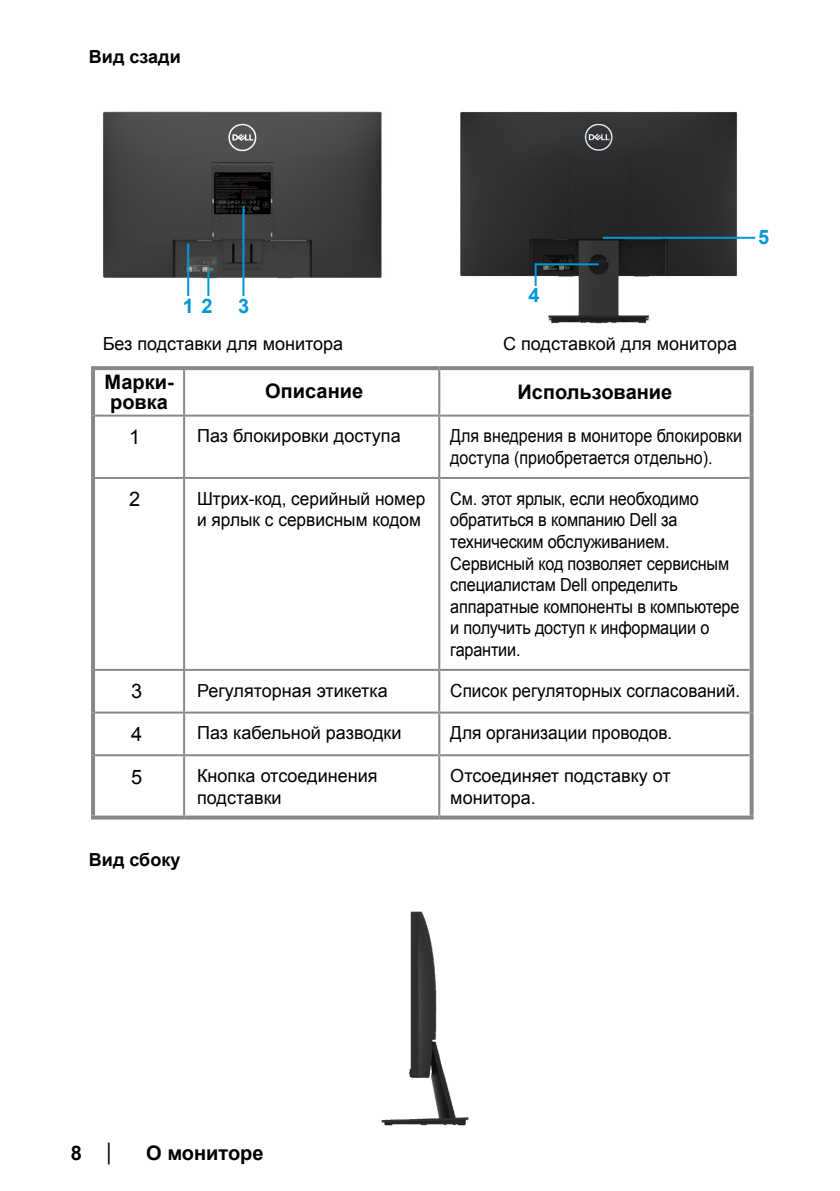
<style>
.page{position:relative;width:840px;height:1191px;background:#fff}
.page>*{position:absolute;margin:0;border:0;box-sizing:border-box;transform-origin:0 0}
.t1{font:700 20px/20px "Arial";color:#000}
.t2{font:700 20px "Arial";color:#0098d9}
.t3{font:20px "Arial";color:#000}
.t4{font:18px/21.6px "Arial";color:#000;scale:.9 1}
.t5{font:18px/21.6px "Arial";color:#000}
.t6{font:18px/21.6px "Arial";color:#000;scale:.96 1}
.t7{font:18px/21.6px "Arial";color:#000;scale:.89 1}
.t8{font:18px "Arial";color:#000;scale:.95 1}
.t9{font:700 18px "Arial";color:#000}
.s1{font-weight:400;font-size:18px}
</style>
<div class="page">
<img style="left:460px;top:111px;width:285px;height:213px">
<hr style="left:534px;top:263px;width:2px;height:23px;background:#0098d9">
<hr style="left:602px;top:237px;width:152px;height:2px;background:#0098d9">
<hr style="left:534px;top:263px;width:64px;height:2px;background:#0098d9">
<img style="left:102px;top:111px;width:280px;height:177px">
<hr style="left:187px;top:243px;width:2px;height:53px;background:#0098d9">
<hr style="left:242px;top:206px;width:2px;height:90px;background:#0098d9">
<hr style="left:207px;top:270px;width:2px;height:26px;background:#0098d9">
<img style="left:381px;top:911px;width:88px;height:215px">
<svg style="left:95px;top:370px;width:654px;height:445px"></svg>
<svg style="left:91px;top:366px;width:93px;height:4px"></svg>
<hr style="left:91px;top:370px;width:4px;height:45px;background:#888">
<svg style="left:184px;top:366px;width:255px;height:4px"></svg>
<svg style="left:439px;top:366px;width:314px;height:4px"></svg>
<svg style="left:749px;top:370px;width:4px;height:45px"></svg>
<hr style="left:91px;top:415px;width:4px;height:63px;background:#888">
<svg style="left:749px;top:415px;width:4px;height:63px"></svg>
<hr style="left:91px;top:478px;width:4px;height:192px;background:#888">
<svg style="left:749px;top:478px;width:4px;height:192px"></svg>
<hr style="left:91px;top:670px;width:4px;height:42px;background:#888">
<svg style="left:749px;top:670px;width:4px;height:42px"></svg>
<hr style="left:91px;top:712px;width:4px;height:43px;background:#888">
<svg style="left:749px;top:712px;width:4px;height:43px"></svg>
<hr style="left:91px;top:755px;width:4px;height:60px;background:#888">
<svg style="left:749px;top:755px;width:4px;height:60px"></svg>
<svg style="left:91px;top:815px;width:93px;height:4px"></svg>
<svg style="left:184px;top:815px;width:255px;height:4px"></svg>
<svg style="left:439px;top:815px;width:314px;height:4px"></svg>
<hr style="left:183px;top:370px;width:2px;height:44px;background:#888">
<hr style="left:438px;top:370px;width:2px;height:44px;background:#888">
<hr style="left:95px;top:414px;width:89px;height:2px;background:#888">
<hr style="left:184px;top:414px;width:255px;height:2px;background:#888">
<hr style="left:183px;top:416px;width:2px;height:61px;background:#888">
<hr style="left:439px;top:414px;width:310px;height:2px;background:#888">
<hr style="left:438px;top:416px;width:2px;height:61px;background:#888">
<hr style="left:95px;top:477px;width:89px;height:2px;background:#888">
<hr style="left:184px;top:477px;width:255px;height:2px;background:#888">
<hr style="left:183px;top:479px;width:2px;height:190px;background:#888">
<hr style="left:439px;top:477px;width:310px;height:2px;background:#888">
<hr style="left:438px;top:479px;width:2px;height:190px;background:#888">
<hr style="left:95px;top:669px;width:89px;height:2px;background:#888">
<hr style="left:184px;top:669px;width:255px;height:2px;background:#888">
<hr style="left:183px;top:671px;width:2px;height:40px;background:#888">
<hr style="left:439px;top:669px;width:310px;height:2px;background:#888">
<hr style="left:438px;top:671px;width:2px;height:40px;background:#888">
<hr style="left:95px;top:711px;width:89px;height:2px;background:#888">
<hr style="left:184px;top:711px;width:255px;height:2px;background:#888">
<hr style="left:183px;top:713px;width:2px;height:41px;background:#888">
<hr style="left:439px;top:711px;width:310px;height:2px;background:#888">
<hr style="left:438px;top:713px;width:2px;height:41px;background:#888">
<hr style="left:95px;top:754px;width:89px;height:2px;background:#888">
<hr style="left:184px;top:754px;width:255px;height:2px;background:#888">
<hr style="left:183px;top:756px;width:2px;height:59px;background:#888">
<hr style="left:439px;top:754px;width:310px;height:2px;background:#888">
<hr style="left:438px;top:756px;width:2px;height:59px;background:#888">
<p class="t9" style="left:89px;top:44px;width:93px">Вид сзади</p>
<p class="t2" style="left:183px;top:292px;width:31px">1 2</p>
<p class="t2" style="left:238px;top:292px;width:13px">3</p>
<p class="t2" style="left:528px;top:280px;width:13px">4</p>
<p class="t5" style="left:103px;top:333px;width:242px">Без подставки для монитора</p>
<p class="t5" style="left:503px;top:333px;width:235px">С подставкой для монитора</p>
<p class="t1" style="left:104px;top:372px;width:71px">Марки&shy;ровка</p>
<p class="t1" style="left:265px;top:381px;width:99px">Описание</p>
<p class="t1" style="left:517px;top:382px;width:156px">Использование</p>
<p class="t3" style="left:129px;top:424px;width:13px">1</p>
<p class="t5" style="left:197px;top:425px;width:205px">Паз блокировки доступа</p>
<p class="t7" style="left:450px;top:425px;width:329px">Для внедрения в мониторе блокировки доступа (приобретается отдельно).</p>
<p class="t3" style="left:129px;top:486px;width:13px">2</p>
<p class="t6" style="left:197px;top:488px;width:239px">Штрих-код, серийный номер и ярлык с сервисным кодом</p>
<p class="t4" style="left:450px;top:488px;width:322px">См. этот ярлык, если необходимо обратиться в компанию Dell за техническим обслуживанием.<br>Сервисный код позволяет сервисным специалистам Dell определить аппаратные компоненты в компьютере и получить доступ к информации о гарантии.</p>
<p class="t3" style="left:131px;top:678px;width:13px">3</p>
<p class="t5" style="left:197px;top:679px;width:192px">Регуляторная этикетка</p>
<p class="t8" style="left:450px;top:678px;width:306px">Список регуляторных согласований.</p>
<p class="t3" style="left:131px;top:721px;width:13px">4</p>
<p class="t5" style="left:197px;top:722px;width:206px">Паз кабельной разводки</p>
<p class="t6" style="left:450px;top:722px;width:233px">Для организации проводов.</p>
<p class="t3" style="left:131px;top:763px;width:13px">5</p>
<p class="t5" style="left:197px;top:765px;width:182px">Кнопка отсоединения подставки</p>
<p class="t5" style="left:450px;top:765px;width:222px">Отсоединяет подставку от монитора.</p>
<p class="t2" style="left:757px;top:223px;width:13px">5</p>
<p class="t9" style="left:89px;top:847px;width:93px">Вид сбоку</p>
<p class="t1" style="left:71px;top:1142px;width:46px">8 <span class="s1">│</span></p>
<p class="t1" style="left:146px;top:1142px;width:119px">О мониторе</p>
</div>
